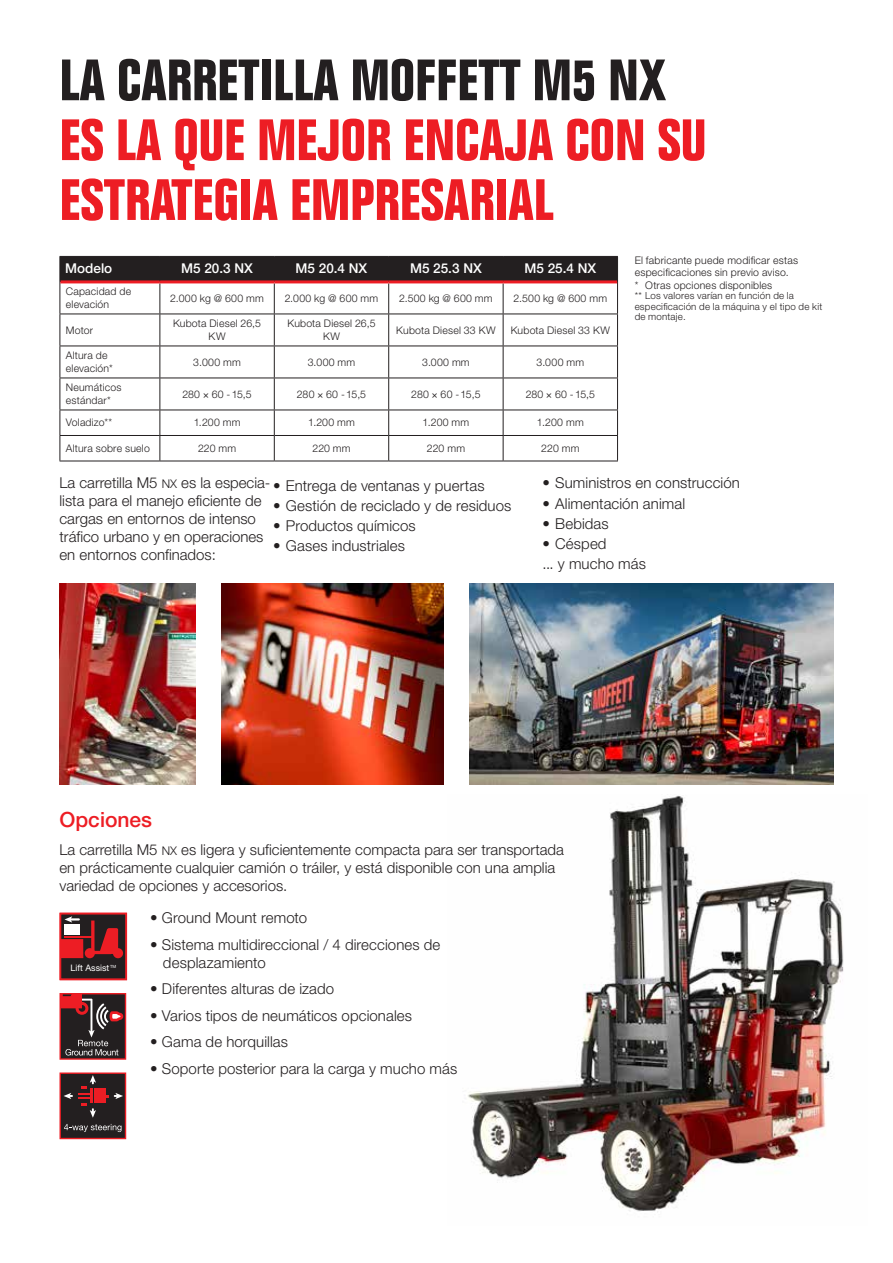
<style>
.page{position:relative;width:893px;height:1263px;background:#fff}
.page>*{position:absolute;margin:0;border:0;box-sizing:border-box;transform-origin:0 0}
.t1{font:700 condensed 57px/59.8px "Folio Std";color:#ed1d24}
.t2{font:700 condensed 57px "Folio Std";color:#231f20}
.t3{font:500 21px "Helvetica Neue LT Std";color:#ed1d24}
.t4{font:300 15px/18px "Helvetica Neue LT Std";color:#231f20}
.t5{font:500 13.5px "Helvetica Neue LT Pro";color:#fff}
.t6{font:300 10.5px/12.6px "Helvetica Neue LT Pro";letter-spacing:.02em;color:#231f20}
.t7{font:300 9.75px/10.5px "Helvetica Neue LT Pro";letter-spacing:.02em;color:#231f20}
.t8{font:8.85px "Helvetica Neue LT Std";color:#fff}
.s1{font-size:12px}
</style>
<div class="page">
<img style="left:468px;top:795px;width:376px;height:417px">
<svg style="left:59px;top:993px;width:67px;height:67px;background:#5d3637"></svg>
<svg style="left:59px;top:1072px;width:67px;height:67px;background:#4d2c2d"></svg>
<img style="left:221px;top:583px;width:222px;height:201px">
<img style="left:60px;top:583px;width:136px;height:201px">
<img style="left:469px;top:583px;width:364px;height:201px">
<div style="left:60px;top:913px;width:66px;height:66px;background:#231f20"></div>
<div style="left:114px;top:949px;width:8px;height:8px;background:#ed1d24;border-radius:50%"></div>
<div style="left:113px;top:948px;width:10px;height:10px;border:3px solid #ed1d24;border-radius:50%"></div>
<svg style="left:62px;top:916px;width:56px;height:42px"></svg>
<div style="left:59px;top:913px;width:68px;height:67px;border:2px solid #ed1d24"></div>
<hr style="left:60px;top:314px;width:100px;height:1px;background:#231f20">
<hr style="left:160px;top:314px;width:114px;height:1px;background:#231f20">
<hr style="left:274px;top:314px;width:115px;height:1px;background:#231f20">
<hr style="left:389px;top:314px;width:114px;height:1px;background:#231f20">
<hr style="left:503px;top:314px;width:115px;height:1px;background:#231f20">
<hr style="left:60px;top:346px;width:100px;height:1px;background:#231f20">
<hr style="left:160px;top:346px;width:114px;height:1px;background:#231f20">
<hr style="left:274px;top:346px;width:115px;height:1px;background:#231f20">
<hr style="left:389px;top:346px;width:114px;height:1px;background:#231f20">
<hr style="left:503px;top:346px;width:115px;height:1px;background:#231f20">
<hr style="left:60px;top:378px;width:100px;height:1px;background:#231f20">
<hr style="left:160px;top:378px;width:114px;height:1px;background:#231f20">
<hr style="left:274px;top:378px;width:115px;height:1px;background:#231f20">
<hr style="left:389px;top:378px;width:114px;height:1px;background:#231f20">
<hr style="left:503px;top:378px;width:115px;height:1px;background:#231f20">
<hr style="left:60px;top:410px;width:100px;height:1px;background:#231f20">
<hr style="left:160px;top:410px;width:114px;height:1px;background:#231f20">
<hr style="left:274px;top:410px;width:115px;height:1px;background:#231f20">
<hr style="left:389px;top:410px;width:114px;height:1px;background:#231f20">
<hr style="left:503px;top:410px;width:115px;height:1px;background:#231f20">
<hr style="left:60px;top:435px;width:100px;height:1px;background:#231f20">
<hr style="left:160px;top:435px;width:114px;height:1px;background:#231f20">
<hr style="left:274px;top:435px;width:115px;height:1px;background:#231f20">
<hr style="left:389px;top:435px;width:114px;height:1px;background:#231f20">
<hr style="left:503px;top:435px;width:115px;height:1px;background:#231f20">
<hr style="left:60px;top:461px;width:100px;height:1px;background:#231f20">
<hr style="left:160px;top:461px;width:114px;height:1px;background:#231f20">
<hr style="left:274px;top:461px;width:115px;height:1px;background:#231f20">
<hr style="left:389px;top:461px;width:114px;height:1px;background:#231f20">
<hr style="left:503px;top:461px;width:115px;height:1px;background:#231f20">
<hr style="left:617px;top:282px;width:1px;height:32px;background:#231f20">
<hr style="left:617px;top:314px;width:1px;height:32px;background:#231f20">
<hr style="left:617px;top:346px;width:1px;height:32px;background:#231f20">
<hr style="left:274px;top:283px;width:1px;height:31px;background:#231f20">
<hr style="left:388px;top:283px;width:1px;height:31px;background:#231f20">
<hr style="left:503px;top:283px;width:1px;height:31px;background:#231f20">
<hr style="left:274px;top:314px;width:1px;height:32px;background:#231f20">
<hr style="left:388px;top:314px;width:1px;height:32px;background:#231f20">
<hr style="left:503px;top:314px;width:1px;height:32px;background:#231f20">
<hr style="left:274px;top:346px;width:1px;height:32px;background:#231f20">
<hr style="left:388px;top:346px;width:1px;height:32px;background:#231f20">
<hr style="left:503px;top:346px;width:1px;height:32px;background:#231f20">
<hr style="left:388px;top:378px;width:1px;height:32px;background:#231f20">
<hr style="left:503px;top:378px;width:1px;height:32px;background:#231f20">
<hr style="left:617px;top:378px;width:1px;height:32px;background:#231f20">
<svg style="left:388px;top:410px;width:1px;height:51px"></svg>
<svg style="left:503px;top:410px;width:1px;height:51px"></svg>
<svg style="left:617px;top:410px;width:1px;height:51px"></svg>
<hr style="left:60px;top:282px;width:1px;height:32px;background:#231f20">
<hr style="left:159px;top:283px;width:1px;height:31px;background:#231f20">
<hr style="left:60px;top:314px;width:1px;height:32px;background:#231f20">
<hr style="left:159px;top:314px;width:1px;height:32px;background:#231f20">
<hr style="left:60px;top:346px;width:1px;height:32px;background:#231f20">
<hr style="left:159px;top:346px;width:1px;height:32px;background:#231f20">
<hr style="left:60px;top:378px;width:1px;height:32px;background:#231f20">
<hr style="left:159px;top:378px;width:1px;height:32px;background:#231f20">
<hr style="left:274px;top:378px;width:1px;height:32px;background:#231f20">
<svg style="left:60px;top:410px;width:1px;height:51px"></svg>
<svg style="left:159px;top:410px;width:1px;height:51px"></svg>
<svg style="left:274px;top:410px;width:1px;height:51px"></svg>
<hr style="left:60px;top:280px;width:100px;height:3px;background:#ed1d24">
<hr style="left:160px;top:280px;width:114px;height:3px;background:#ed1d24">
<hr style="left:274px;top:280px;width:115px;height:3px;background:#ed1d24">
<hr style="left:389px;top:280px;width:114px;height:3px;background:#ed1d24">
<hr style="left:503px;top:280px;width:114px;height:3px;background:#ed1d24">
<svg style="left:60px;top:256px;width:558px;height:26px;background:#2f1f20"></svg>
<h1 class="t2" style="left:60px;top:49px;width:608px">LA CARRETILLA MOFFETT M5 NX</h1>
<h1 class="t1" style="left:60px;top:111px;width:648px">ES LA QUE MEJOR ENCAJA CON SU<br>ESTRATEGIA EMPRESARIAL</h1>
<p class="t5" style="left:65px;top:260px;width:49px">Modelo</p>
<p class="t5" style="left:181px;top:260px;width:73px">M5 20.3 NX</p>
<p class="t5" style="left:296px;top:260px;width:73px">M5 20.4 NX</p>
<p class="t5" style="left:410px;top:260px;width:73px">M5 25.3 NX</p>
<p class="t5" style="left:524px;top:260px;width:73px">M5 25.4 NX</p>
<p class="t6" style="left:66px;top:285px;width:67px">Capacidad de elevación</p>
<p class="t6" style="left:170px;top:291px;width:95px">2.000 kg @ 600 mm</p>
<p class="t6" style="left:285px;top:291px;width:95px">2.000 kg @ 600 mm</p>
<p class="t6" style="left:399px;top:291px;width:95px">2.500 kg @ 600 mm</p>
<p class="t6" style="left:514px;top:291px;width:95px">2.500 kg @ 600 mm</p>
<p class="t6" style="left:66px;top:323px;width:29px">Motor</p>
<p class="t6" style="left:173px;top:317px;width:90px;text-align:center">Kubota Diesel 26,5<br>KW</p>
<p class="t6" style="left:287px;top:317px;width:90px;text-align:center">Kubota Diesel 26,5<br>KW</p>
<p class="t6" style="left:396px;top:323px;width:101px">Kubota Diesel 33 KW</p>
<p class="t6" style="left:511px;top:323px;width:101px">Kubota Diesel 33 KW</p>
<p class="t6" style="left:66px;top:349px;width:49px">Altura de elevación*</p>
<p class="t6" style="left:193px;top:355px;width:49px">3.000 mm</p>
<p class="t6" style="left:308px;top:355px;width:49px">3.000 mm</p>
<p class="t6" style="left:422px;top:355px;width:49px">3.000 mm</p>
<p class="t6" style="left:537px;top:355px;width:49px">3.000 mm</p>
<p class="t6" style="left:66px;top:381px;width:57px">Neumáticos estándar*</p>
<p class="t6" style="left:182px;top:387px;width:71px">280 60 -15,5</p>
<p class="t6" style="left:297px;top:387px;width:71px">280 60 -15,5</p>
<p class="t6" style="left:411px;top:387px;width:71px">280 60 -15,5</p>
<p class="t6" style="left:526px;top:387px;width:71px">280 60 -15,5</p>
<p class="t6" style="left:66px;top:416px;width:48px">Voladizo**</p>
<p class="t6" style="left:194px;top:416px;width:48px">1.200 mm</p>
<p class="t6" style="left:308px;top:416px;width:48px">1.200 mm</p>
<p class="t6" style="left:423px;top:416px;width:48px">1.200 mm</p>
<p class="t6" style="left:537px;top:416px;width:48px">1.200 mm</p>
<p class="t6" style="left:66px;top:442px;width:85px">Altura sobre suelo</p>
<p class="t6" style="left:198px;top:442px;width:40px">220 mm</p>
<p class="t6" style="left:312px;top:442px;width:40px">220 mm</p>
<p class="t6" style="left:427px;top:442px;width:40px">220 mm</p>
<p class="t6" style="left:541px;top:442px;width:40px">220 mm</p>
<p class="t6" style="left:635px;top:253px;width:165px">El fabricante puede modificar estas especificaciones sin previo aviso.<br>* Otras opciones disponibles</p>
<p class="t7" style="left:635px;top:290px;width:189px">** Los valores varían en función de la especificación de la máquina y el tipo de kit de montaje.</p>
<p class="t4" style="left:60px;top:474px;width:211px">La carretilla M5 <span class="s1">NX</span> es la especia&shy;lista para el manejo eficiente de cargas en entornos de intenso tráfico urbano y en operaciones en entornos confinados:</p>
<p class="t4" style="left:273px;top:476px;width:213px">• Entrega de ventanas y puertas</p>
<p class="t4" style="left:273px;top:496px;width:240px">• Gestión de reciclado y de residuos</p>
<p class="t4" style="left:273px;top:516px;width:144px">• Productos químicos</p>
<p class="t4" style="left:273px;top:536px;width:133px">• Gases industriales</p>
<p class="t4" style="left:542px;top:474px;width:199px">• Suministros en construcción</p>
<p class="t4" style="left:542px;top:494px;width:144px">• Alimentación animal</p>
<p class="t4" style="left:542px;top:514px;width:68px">• Bebidas</p>
<p class="t4" style="left:542px;top:533px;width:105px;line-height:20.1px">• Césped<br>... y mucho más</p>
<h2 class="t3" style="left:60px;top:807px;width:94px">Opciones</h2>
<p class="t4" style="left:60px;top:840px;width:506px">La carretilla M5 <span class="s1">NX</span> es ligera y suficientemente compacta para ser transportada en prácticamente cualquier camión o tráiler, y está disponible con una amplia variedad de opciones y accesorios.</p>
<p class="t8" style="left:71px;top:963px;width:47px">Lift Assist <sup>TM</sup></p>
<p class="t4" style="left:150px;top:909px;width:158px">• Ground Mount remoto</p>
<p class="t4" style="left:163px;top:935px;width:279px;text-indent:-13px">• Sistema multidireccional / 4 direcciones de desplazamiento</p>
<p class="t4" style="left:150px;top:980px;width:185px">• Diferentes alturas de izado</p>
<p class="t4" style="left:150px;top:1006px;width:263px">• Varios tipos de neumáticos opcionales</p>
<p class="t4" style="left:150px;top:1033px;width:139px">• Gama de horquillas</p>
<p class="t4" style="left:150px;top:1059px;width:309px">• Soporte posterior para la carga y mucho más</p>
</div>
